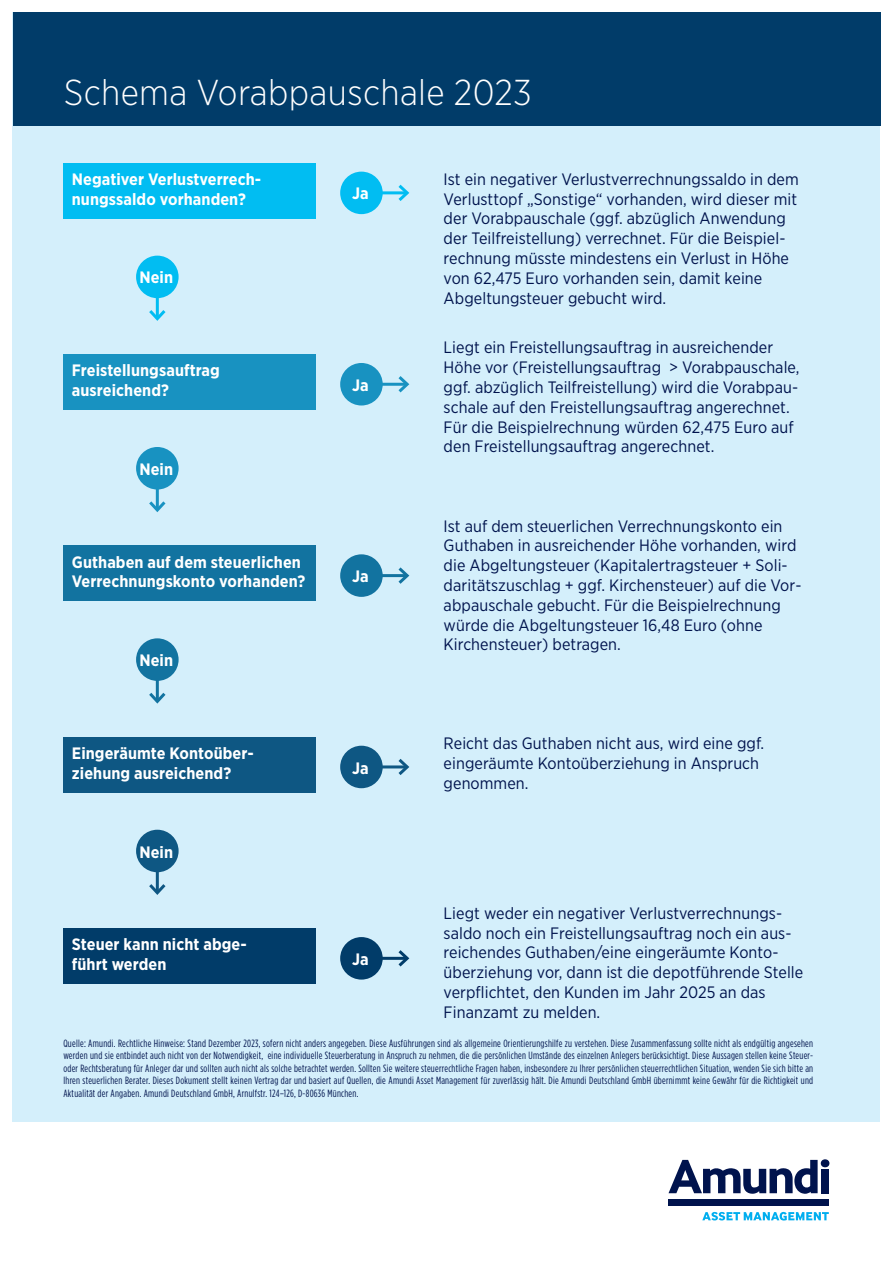
<style>
.page{position:relative;width:893px;height:1263px;background:#fff}
.page>*{position:absolute;margin:0;border:0;box-sizing:border-box;transform-origin:0 0}
.t1{font:300 36px "Gotham Narrow";letter-spacing:.01em;color:#fff}
.t2{font:16.5px/19.8px "Gotham Narrow";letter-spacing:.005em;color:#00134d}
.t3{font:700 16.5px/19.8px "Gotham Narrow";letter-spacing:.005em;color:#fff}
.t4{font:10.5px/12.6px "Gotham Condensed";letter-spacing:.025em;color:#00134d;text-align:justify}
</style>
<div class="page">
<div style="left:13px;top:13px;width:867px;height:1109px;background:#d4effb"></div>
<div style="left:13px;top:13px;width:867px;height:113px;background:#013c69"></div>
<svg style="left:668px;top:1160px;width:150px;height:34px"></svg>
<div style="left:821px;top:1159px;width:8px;height:8px;background:#00134d;border-radius:50%"></div>
<div style="left:821px;top:1169px;width:8px;height:24px;background:#00134d"></div>
<div style="left:669px;top:1199px;width:160px;height:7px;background:#00134d"></div>
<svg style="left:702px;top:1212px;width:127px;height:9px"></svg>
<div style="left:340px;top:172px;width:43px;height:42px;background:#01bdf2;border-radius:50%"></div>
<hr style="left:381px;top:191px;width:26px;height:3px;background:#01bdf2">
<svg style="left:395px;top:184px;width:15px;height:17px"></svg>
<div style="left:340px;top:363px;width:43px;height:42px;background:#1892c1;border-radius:50%"></div>
<hr style="left:381px;top:383px;width:26px;height:3px;background:#1892c1">
<svg style="left:395px;top:376px;width:15px;height:17px"></svg>
<div style="left:340px;top:554px;width:43px;height:43px;background:#1273a0;border-radius:50%"></div>
<hr style="left:381px;top:574px;width:26px;height:3px;background:#1273a0">
<svg style="left:395px;top:567px;width:15px;height:17px"></svg>
<div style="left:340px;top:746px;width:43px;height:42px;background:#0e5783;border-radius:50%"></div>
<hr style="left:381px;top:765px;width:26px;height:3px;background:#0e5783">
<svg style="left:395px;top:759px;width:15px;height:16px"></svg>
<div style="left:340px;top:937px;width:43px;height:42px;background:#013c69;border-radius:50%"></div>
<hr style="left:381px;top:957px;width:26px;height:3px;background:#013c69">
<svg style="left:395px;top:950px;width:15px;height:17px"></svg>
<div style="left:63px;top:163px;width:253px;height:55px;background:#01bdf2"></div>
<div style="left:63px;top:354px;width:253px;height:56px;background:#1892c1"></div>
<div style="left:63px;top:546px;width:253px;height:55px;background:#1273a0"></div>
<div style="left:63px;top:737px;width:253px;height:55px;background:#0e5783"></div>
<div style="left:63px;top:928px;width:253px;height:56px;background:#013c69"></div>
<div style="left:136px;top:256px;width:43px;height:42px;background:#01bdf2;border-radius:50%"></div>
<div style="left:136px;top:447px;width:43px;height:42px;background:#1892c1;border-radius:50%"></div>
<div style="left:136px;top:638px;width:43px;height:43px;background:#1273a0;border-radius:50%"></div>
<div style="left:136px;top:830px;width:43px;height:42px;background:#0e5783;border-radius:50%"></div>
<hr style="left:156px;top:292px;width:3px;height:27px;background:#01bdf2">
<svg style="left:149px;top:307px;width:17px;height:14px"></svg>
<hr style="left:156px;top:484px;width:3px;height:26px;background:#1892c1">
<svg style="left:149px;top:498px;width:17px;height:15px"></svg>
<hr style="left:156px;top:675px;width:3px;height:26px;background:#1273a0">
<svg style="left:149px;top:689px;width:17px;height:15px"></svg>
<hr style="left:156px;top:866px;width:3px;height:27px;background:#0e5783">
<svg style="left:149px;top:881px;width:17px;height:14px"></svg>
<h1 class="t1" style="left:64px;top:71px;width:470px">Schema Vorabpauschale 2023</h1>
<p class="t3" style="left:72px;top:169px;width:191px">Negativer Verlustverrech&shy;nungssaldo vorhanden?</p>
<p class="t3" style="left:140px;top:268px;width:35px">Nein</p>
<p class="t3" style="left:72px;top:360px;width:150px">Freistellungsauftrag ausreichend?</p>
<p class="t3" style="left:140px;top:459px;width:35px">Nein</p>
<p class="t3" style="left:72px;top:552px;width:235px">Guthaben auf dem steuerlichen<br>Verrechnungskonto vorhanden?</p>
<p class="t3" style="left:140px;top:650px;width:35px">Nein</p>
<p class="t3" style="left:72px;top:743px;width:183px">Eingeräumte Kontoüber&shy;ziehung ausreichend?</p>
<p class="t3" style="left:140px;top:842px;width:35px">Nein</p>
<p class="t3" style="left:72px;top:934px;width:176px">Steuer kann nicht abge&shy;führt werden</p>
<p class="t3" style="left:352px;top:184px;width:18px">Ja</p>
<p class="t3" style="left:352px;top:375px;width:18px">Ja</p>
<p class="t3" style="left:352px;top:566px;width:18px">Ja</p>
<p class="t3" style="left:352px;top:758px;width:18px">Ja</p>
<p class="t3" style="left:352px;top:949px;width:18px">Ja</p>
<p class="t2" style="left:444px;top:169px;width:357px">Ist ein negativer Verlustverrechnungssaldo in dem Verlusttopf „Sonstige“ vorhanden, wird dieser mit der Vorabpauschale (ggf. abzüglich Anwendung der Teilfreistellung) verrechnet. Für die Beispiel&shy;rechnung müsste mindestens ein Verlust in Höhe von 62,475 Euro vorhanden sein, damit keine Abgeltungsteuer gebucht wird.</p>
<p class="t2" style="left:444px;top:337px;width:357px">Liegt ein Freistellungsauftrag in ausreichender Höhe vor (Freistellungsauftrag &gt; Vorabpauschale, ggf. abzüglich Teilfreistellung) wird die Vorabpau&shy;schale auf den Freistellungsauftrag angerechnet.<br>Für die Beispielrechnung würden 62,475 Euro auf den Freistellungsauftrag angerechnet.</p>
<p class="t2" style="left:444px;top:516px;width:359px">Ist auf dem steuerlichen Verrechnungskonto ein Guthaben in ausreichender Höhe vorhanden, wird die Abgeltungsteuer (Kapitalertragsteuer + Soli&shy;daritätszuschlag + ggf. Kirchensteuer) auf die Vor&shy;abpauschale gebucht. Für die Beispielrechnung würde die Abgeltungsteuer 16,48 Euro (ohne Kirchensteuer) betragen.</p>
<p class="t2" style="left:444px;top:733px;width:322px">Reicht das Guthaben nicht aus, wird eine ggf. eingeräumte Kontoüberziehung in Anspruch genommen.</p>
<p class="t2" style="left:444px;top:903px;width:361px">Liegt weder ein negativer Verlustverrechnungs&shy;saldo noch ein Freistellungsauftrag noch ein aus&shy;reichendes Guthaben/eine eingeräumte Konto&shy;überziehung vor, dann ist die depotführende Stelle verpflichtet, den Kunden im Jahr 2025 an das Finanzamt zu melden.</p>
<p class="t4" style="left:63px;top:1036px;width:751px">Quelle: Amundi. Rechtliche Hinweise: Stand Dezember 2023, sofern nicht anders angegeben. Diese Ausführungen sind als allgemeine Orientierungshilfe zu verstehen. Diese Zusammenfassung sollte nicht als endgültig angesehen werden und sie entbindet auch nicht von der Notwendigkeit, eine individuelle Steuerberatung in Anspruch zu nehmen, die die persönlichen Umstände des einzelnen Anlegers berücksichtigt. Diese Aussagen stellen keine Steuer&shy;oder Rechtsberatung für Anleger dar und sollten auch nicht als solche betrachtet werden. Sollten Sie weitere steuerrechtliche Fragen haben, insbesondere zu Ihrer persönlichen steuerrechtlichen Situation, wenden Sie sich bitte an Ihren steuerlichen Berater. Dieses Dokument stellt keinen Vertrag dar und basiert auf Quellen, die Amundi Asset Management für zuverlässig hält. Die Amundi Deutschland GmbH übernimmt keine Gewähr für die Richtigkeit und Aktualität der Angaben. Amundi Deutschland GmbH, Arnulfstr. 124–126, D-80636 München.</p>
</div>
